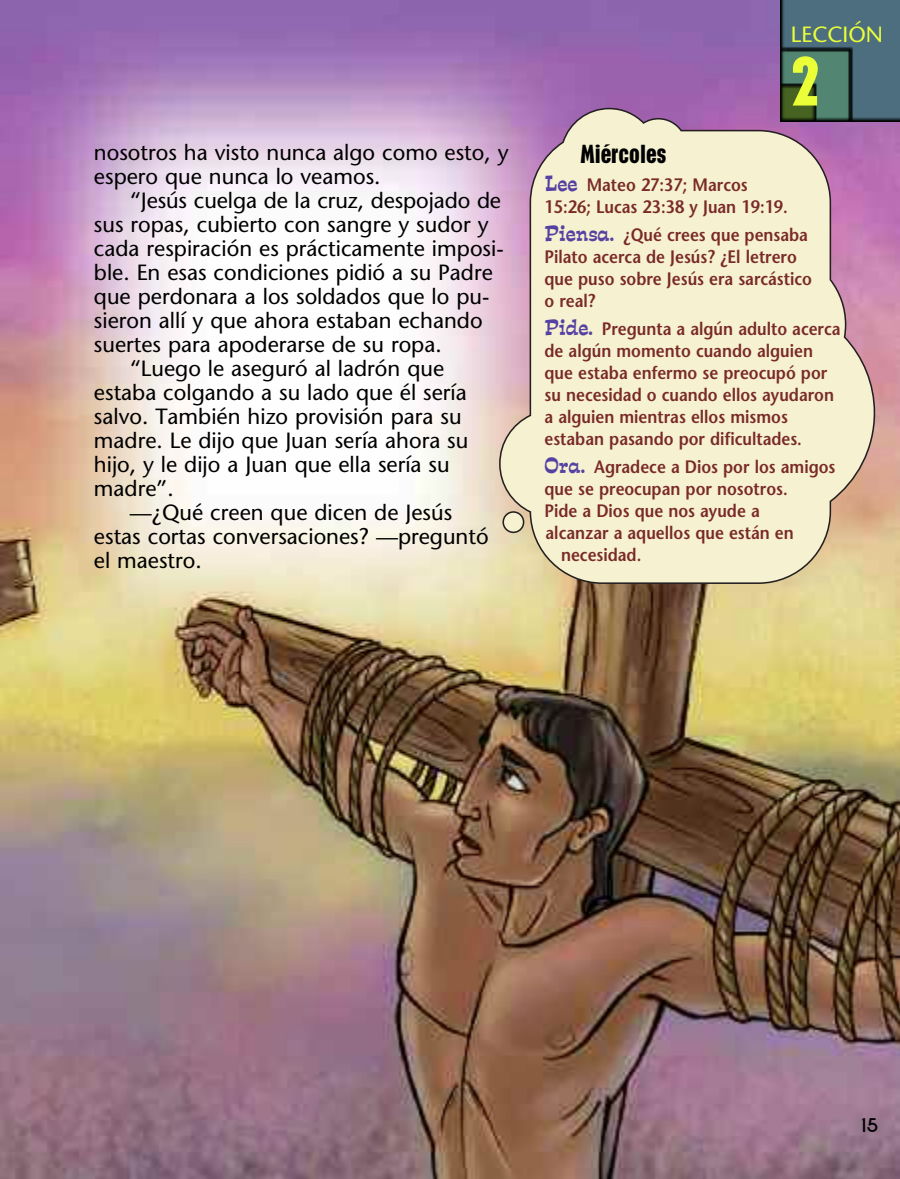
<style>
.page{position:relative;width:900px;height:1179px;background:#fff}
.page>*{position:absolute;margin:0;border:0;box-sizing:border-box;transform-origin:0 0}
.t1{font:700 condensed 64px "Placard";color:#ebff38}
.t2{font:700 condensed 24px "Placard";color:#000}
.t3{font:22px/24px "Stone Sans";color:#000}
.t4{font:22px "Stone Sans";color:#ebff38}
.t5{font:700 20px "New Garden";color:#000}
.t6{font:600 18px/22px "Stone Sans";color:#792a29;scale:.9 1}
.s1{font-family:"Estro Font";font-weight:400;font-size:20px;color:#5441a2}
</style>
<div class="page">
<img style="left:0;top:0;width:900px;height:1179px">
<img style="left:780px;top:0;width:120px;height:122px">
<svg style="left:498px;top:107px;width:378px;height:478px"></svg>
<div style="left:503px;top:512px;width:21px;height:20px;background:#f6f1d0;border-radius:50%"></div>
<div style="left:502px;top:511px;width:22px;height:22px;border:2px solid #231f20;border-radius:50%"></div>
<p class="t3" style="left:94px;top:143px;width:416px">nosotros ha visto nunca algo como esto, y espero que nunca lo veamos.</p>
<p class="t3" style="left:130px;top:191px;width:373px">“Jesús cuelga de la cruz, despojado de</p>
<p class="t3" style="left:94px;top:215px;width:396px">sus ropas, cubierto con sangre y sudor y</p>
<p class="t3" style="left:94px;top:239px;width:411px">cada respiración es prácticamente imposi-</p>
<p class="t3" style="left:94px;top:263px;width:400px">ble. En esas condiciones pidió a su Padre</p>
<p class="t3" style="left:94px;top:287px;width:397px">que perdonara a los soldados que lo pu-</p>
<p class="t3" style="left:94px;top:311px;width:390px">sieron allí y que ahora estaban echando</p>
<p class="t3" style="left:94px;top:335px;width:349px">suertes para apoderarse de su ropa.</p>
<p class="t3" style="left:130px;top:359px;width:316px">“Luego le aseguró al ladrón que</p>
<p class="t3" style="left:94px;top:383px;width:374px">estaba colgando a su lado que él sería</p>
<p class="t3" style="left:94px;top:407px;width:369px">salvo. También hizo provisión para su</p>
<p class="t3" style="left:94px;top:431px;width:376px">madre. Le dijo que Juan sería ahora su</p>
<p class="t3" style="left:94px;top:455px;width:357px">hijo, y le dijo a Juan que ella sería su</p>
<p class="t3" style="left:94px;top:479px;width:81px">madre”.</p>
<p class="t3" style="left:130px;top:503px;width:324px">—¿Qué creen que dicen de Jesús</p>
<p class="t3" style="left:94px;top:527px;width:396px">estas cortas conversaciones? —preguntó</p>
<p class="t3" style="left:94px;top:551px;width:109px">el maestro.</p>
<p class="t4" style="left:791px;top:25px;width:94px">LECCIÓN</p>
<h1 class="t1" style="left:791px;top:57px;width:30px">2</h1>
<p class="t2" style="left:581px;top:144px;width:87px">Miércoles</p>
<p class="t6" style="left:545px;top:175px;width:272px"><span class="s1">Lee</span> Mateo 27:37; Marcos<br>15:26; Lucas 23:38 y Juan 19:19.</p>
<p class="t6" style="left:545px;top:225px;width:299px"><span class="s1">Piensa.</span> ¿Qué crees que pensaba<br>Pilato acerca de Jesús? ¿El letrero que puso sobre Jesús era sarcástico o real?</p>
<p class="t6" style="left:545px;top:319px;width:330px"><span class="s1">Pide.</span> Pregunta a algún adulto acerca de algún momento cuando alguien que estaba enfermo se preocupó por su necesidad o cuando ellos ayudaron a alguien mientras ellos mismos estaban pasando por dificultades.</p>
<p class="t6" style="left:545px;top:457px;width:325px"><span class="s1">Ora.</span> Agradece a Dios por los amigos</p>
<p class="t6" style="left:545px;top:479px;width:272px">que se preocupan por nosotros.</p>
<p class="t6" style="left:545px;top:501px;width:241px">Pide a Dios que nos ayude a</p>
<p class="t6" style="left:546px;top:523px;width:277px">alcanzar a aquellos que están en</p>
<p class="t6" style="left:561px;top:545px;width:91px">necesidad.</p>
<p class="t5" style="left:861px;top:1113px;width:18px">15</p>
</div>
